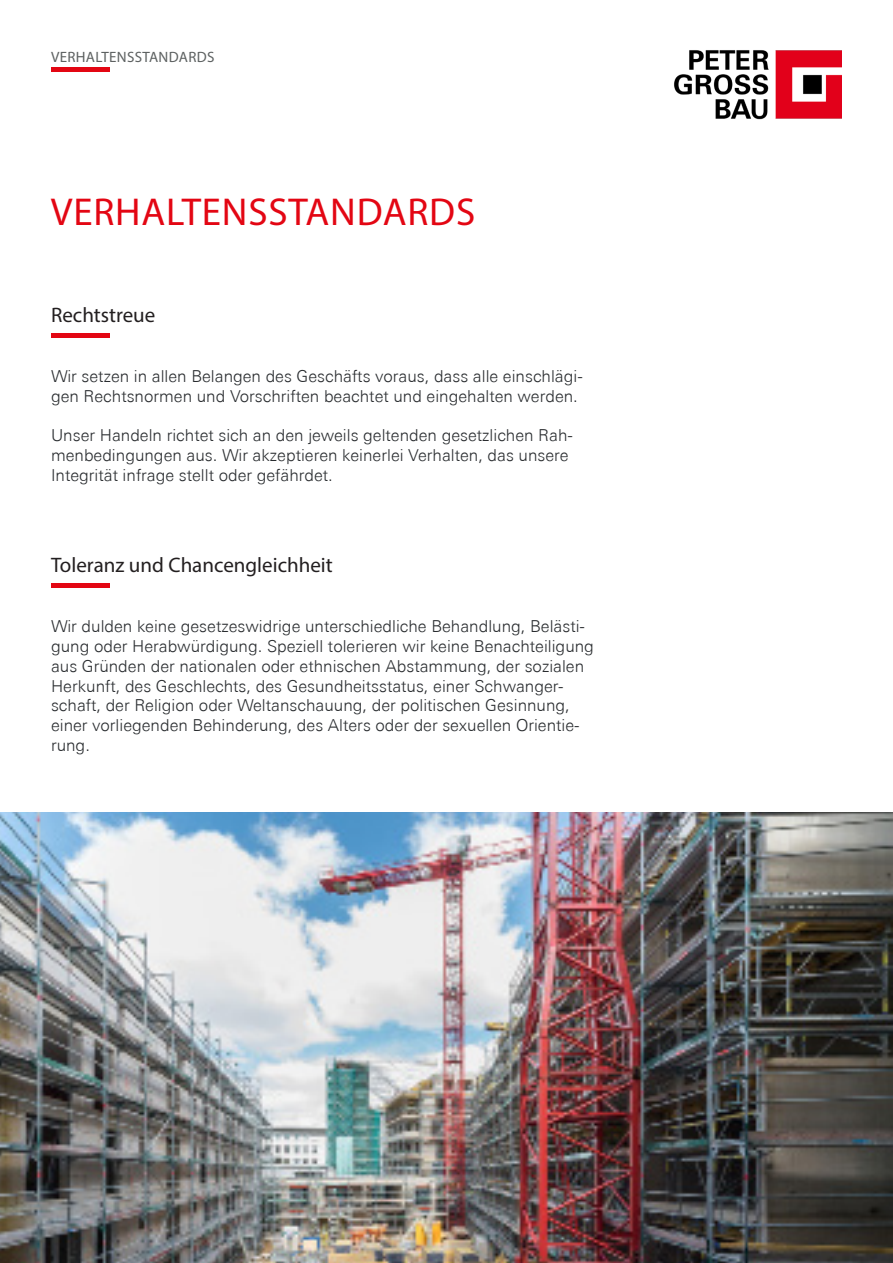
<style>
.page{position:relative;width:893px;height:1263px;background:#fff}
.page>*{position:absolute;margin:0;border:0;box-sizing:border-box;transform-origin:0 0}
.t1{font:39px "Myriad Pro";letter-spacing:.02em;color:#e30613}
.t2{font:21px "Myriad Pro";color:#231f20}
.t3{font:300 16.5px/19.8px "Univers Next Pro";color:#292c2f}
.t4{font:15px "Myriad Pro";letter-spacing:.02em;color:#5d6161}
</style>
<div class="page">
<img style="left:674px;top:50px;width:168px;height:70px">
<hr style="left:51px;top:68px;width:59px;height:4px;background:#e30613">
<div style="left:51px;top:333px;width:59px;height:5px;background:#e30613"></div>
<hr style="left:51px;top:584px;width:59px;height:4px;background:#e30613">
<img style="left:0;top:812px;width:893px;height:451px">
<p class="t4" style="left:51px;top:48px;width:165px">VERHALTENSSTANDARDS</p>
<p class="t1" style="left:51px;top:188px;width:426px">VERHALTENSSTANDARDS</p>
<p class="t2" style="left:51px;top:302px;width:106px">Rechtstreue</p>
<p class="t3" style="left:51px;top:366px;width:533px">Wir setzen in allen Belangen des Geschäfts voraus, dass alle einschlägi&shy;gen Rechtsnormen und Vorschriften beachtet und eingehalten werden.</p>
<p class="t3" style="left:51px;top:425px;width:523px">Unser Handeln richtet sich an den jeweils geltenden gesetzlichen Rah&shy;menbedingungen aus. Wir akzeptieren keinerlei Verhalten, das unsere<br>Integrität infrage stellt oder gefährdet.</p>
<p class="t2" style="left:51px;top:552px;width:283px">Toleranz und Chancengleichheit</p>
<p class="t3" style="left:51px;top:616px;width:544px">Wir dulden keine gesetzeswidrige unterschiedliche Behandlung, Belästi&shy;gung oder Herabwürdigung. Speziell tolerieren wir keine Benachteiligung aus Gründen der nationalen oder ethnischen Abstammung, der sozialen Herkunft, des Geschlechts, des Gesundheitsstatus, einer Schwanger&shy;schaft, der Religion oder Weltanschauung, der politischen Gesinnung, einer vorliegenden Behinderung, des Alters oder der sexuellen Orientie&shy;rung.</p>
</div>
